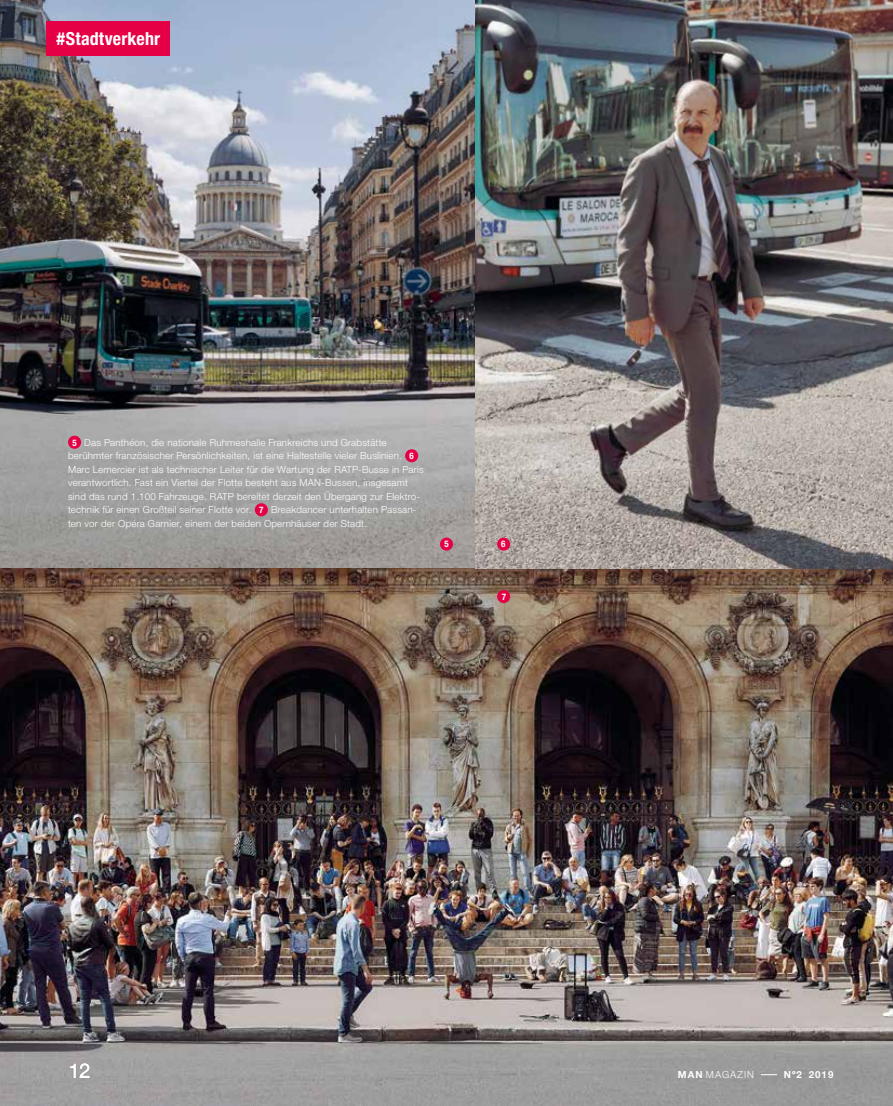
<style>
.page{position:relative;width:893px;height:1106px;background:#fff}
.page>*{position:absolute;margin:0;border:0;box-sizing:border-box;transform-origin:0 0}
.t1{font:700 21px "Helvetica Neue LTW1 G";color:#fff}
.t2{font:700 condensed 18px "Helvetica Neue LTW1 G";letter-spacing:.01em;color:#fff}
.t3{font:300 9.75px/13.5px "Helvetica Neue LTW1 G";letter-spacing:.02em;color:#fff}
.t4{font:300 9.75px "Helvetica Neue LTW1 G";letter-spacing:.1em;color:#fff}
.t5{font:700 9.75px "Helvetica Neue LTW1 G";letter-spacing:.1em;color:#fff}
.t6{font:700 condensed 9px "Helvetica Neue LTW1 G";color:#fff}
.s1{font-weight:700;font-stretch:condensed;font-size:9px}
.s2{font-weight:700}
</style>
<div class="page">
<img style="left:0;top:0;width:893px;height:1106px">
<div style="left:47px;top:21px;width:123px;height:34px;background:#e50046"></div>
<svg style="left:761px;top:1074px;width:16px;height:1px"></svg>
<div style="left:68px;top:436px;width:13px;height:13px;background:#e50046;border-radius:50%"></div>
<div style="left:405px;top:449px;width:13px;height:13px;background:#e50046;border-radius:50%"></div>
<div style="left:255px;top:503px;width:13px;height:13px;background:#e50046;border-radius:50%"></div>
<div style="left:440px;top:537px;width:13px;height:13px;background:#e50046;border-radius:50%"></div>
<div style="left:497px;top:537px;width:13px;height:13px;background:#e50046;border-radius:50%"></div>
<div style="left:497px;top:590px;width:13px;height:13px;background:#e50046;border-radius:50%"></div>
<h2 class="t2" style="left:57px;top:28px;width:105px">#Stadtverkehr</h2>
<p class="t3" style="left:68px;top:435px;width:357px;text-indent:4px"><span class="s1">5</span> Das Panthéon, die nationale Ruhmeshalle Frankreichs und Grabstätte berühmter französischer Persönlichkeiten, ist eine Haltestelle vieler Buslinien. <span class="s1">6<br></span>Marc Lemercier ist als technischer Leiter für die Wartung der RATP-Busse in Paris verantwortlich. Fast ein Viertel der Flotte besteht aus MAN-Bussen, insgesamt sind das rund 1.100 Fahrzeuge. RATP bereitet derzeit den Übergang zur Elektro&shy;technik für einen Großteil seiner Flotte vor. <span class="s1">7</span> Breakdancer unterhalten Passan&shy;ten vor der Opéra Garnier, einem der beiden Opernhäuser der Stadt.</p>
<p class="t6" style="left:444px;top:538px;width:6px">5</p>
<p class="t6" style="left:501px;top:538px;width:6px">6</p>
<p class="t6" style="left:502px;top:591px;width:6px">7</p>
<h1 class="t1" style="left:68px;top:1057px;width:24px">12</h1>
<p class="t4" style="left:678px;top:1068px;width:78px"><span class="s2">MAN</span> MAGAZIN</p>
<p class="t5" style="left:784px;top:1068px;width:51px">Nº2 2019</p>
</div>
